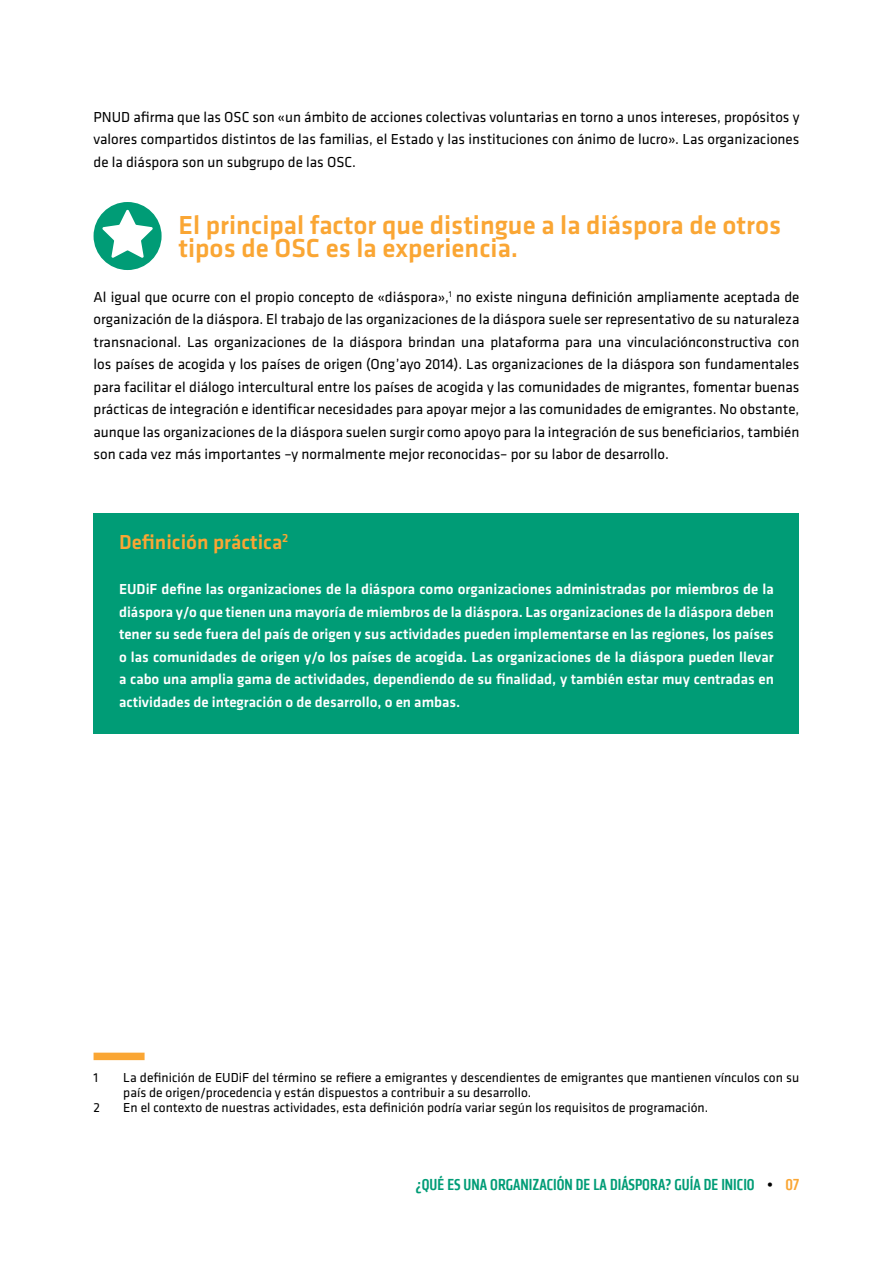
<style>
.page{position:relative;width:893px;height:1263px;background:#fff}
.page>*{position:absolute;margin:0;border:0;box-sizing:border-box;transform-origin:0 0}
.t1{font:500 27px/22.5px "Klavika";color:#faa634}
.t2{font:500 21px "Klavika";color:#faa634}
.t3{font:500 condensed 16.5px "Klavika CH";color:#009c76}
.t4{font:15px/22.5px "Klavika";color:#000;text-align:justify}
.t5{font:500 15px/22.5px "Klavika";color:#fff;text-align:justify}
.t6{font:13.5px/15px "Klavika";color:#000}
.s1{color:#000}
.s2{color:#faa634}
</style>
<div class="page">
<div style="left:94px;top:513px;width:705px;height:221px;background:#009c76"></div>
<div style="left:94px;top:1053px;width:51px;height:7px;background:#faa634"></div>
<svg style="left:94px;top:202px;width:68px;height:68px"></svg>
<p class="t4" style="left:94px;top:105px;width:707px">PNUD afirma que las OSC son «un ámbito de acciones colectivas voluntarias en torno a unos intereses, propósitos y valores compartidos distintos de las familias, el Estado y las instituciones con ánimo de lucro». Las organizaciones de la diáspora son un subgrupo de las OSC.</p>
<h1 class="t1" style="left:179px;top:213px;width:604px">El principal factor que distingue a la diáspora de otros tipos de OSC es la experiencia.</h1>
<p class="t4" style="left:94px;top:285px;width:707px">Al igual que ocurre con el propio concepto de «diáspora»,<sup>1</sup> no existe ninguna definición ampliamente aceptada de organización de la diáspora. El trabajo de las organizaciones de la diáspora suele ser representativo de su naturaleza transnacional. Las organizaciones de la diáspora brindan una plataforma para una vinculaciónconstructiva con los países de acogida y los países de origen (Ong’ayo 2014). Las organizaciones de la diáspora son fundamentales para facilitar el diálogo intercultural entre los países de acogida y las comunidades de migrantes, fomentar buenas prácticas de integración e identificar necesidades para apoyar mejor a las comunidades de emigrantes. No obstante, aunque las organizaciones de la diáspora suelen surgir como apoyo para la integración de sus beneficiarios, también son cada vez más importantes –y normalmente mejor reconocidas– por su labor de desarrollo.</p>
<h2 class="t2" style="left:119px;top:528px;width:171px">Definición práctica<sup>2</sup></h2>
<p class="t5" style="left:119px;top:577px;width:656px">EUDiF define las organizaciones de la diáspora como organizaciones administradas por miembros de la diáspora y/o que tienen una mayoría de miembros de la diáspora. Las organizaciones de la diáspora deben tener su sede fuera del país de origen y sus actividades pueden implementarse en las regiones, los países o las comunidades de origen y/o los países de acogida. Las organizaciones de la diáspora pueden llevar a cabo una amplia gama de actividades, dependiendo de su finalidad, y también estar muy centradas en actividades de integración o de desarrollo, o en ambas.</p>
<p class="t6" style="left:94px;top:1069px;width:6px">1</p>
<p class="t6" style="left:123px;top:1069px;width:677px">La definición de EUDiF del término se refiere a emigrantes y descendientes de emigrantes que mantienen vínculos con su país de origen/procedencia y están dispuestos a contribuir a su desarrollo.</p>
<p class="t6" style="left:94px;top:1099px;width:8px">2</p>
<p class="t6" style="left:123px;top:1099px;width:586px">En el contexto de nuestras actividades, esta definición podría variar según los requisitos de programación.</p>
<p class="t3" style="left:415px;top:1174px;width:385px">¿QUÉ ES UNA ORGANIZACIÓN DE LA DIÁSPORA? GUÍA DE INICIO <span class="s1">•</span> <span class="s2">07</span></p>
</div>
